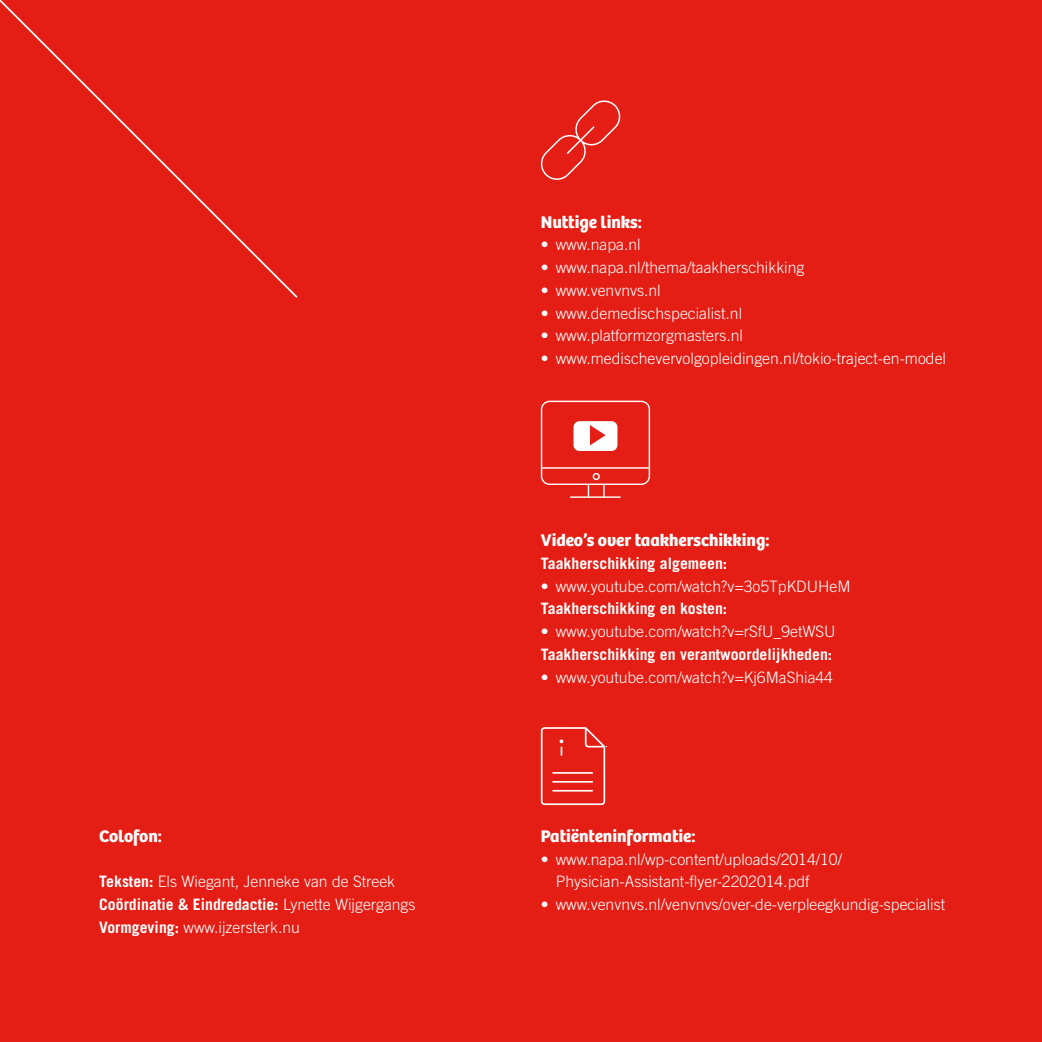
<style>
.page{position:relative;width:1042px;height:1042px;background:#e41e15}
.page>*{position:absolute;margin:0;border:0;box-sizing:border-box;transform-origin:0 0}
.t1{font:700 17.5px "Bree";color:#fff}
.t2{font:300 15.75px/22.8px "Trade Gothic LT Std";color:#fff}
.t3{font:700 15.75px "Trade Gothic LT Std";color:#fff}
.s1{font-weight:700}
</style>
<div class="page">
<svg style="left:0;top:0;width:298px;height:298px"></svg>
<svg style="left:541px;top:401px;width:109px;height:97px"></svg>
<svg style="left:541px;top:727px;width:65px;height:78px"></svg>
<svg style="left:540px;top:100px;width:80px;height:80px"></svg>
<p class="t1" style="left:99px;top:825px;width:64px">Colofon:</p>
<p class="t2" style="left:99px;top:870px;width:318px"><span class="s1">Teksten:</span> Els Wiegant, Jenneke van de Streek<br><span class="s1">Coördinatie &amp; Eindredactie:</span> Lynette Wijgergangs<br><span class="s1">Vormgeving:</span> www.ijzersterk.nu</p>
<p class="t1" style="left:541px;top:211px;width:102px">Nuttige links:</p>
<p class="t2" style="left:541px;top:233px;width:101px">• www.napa.nl</p>
<p class="t2" style="left:541px;top:256px;width:265px">• www.napa.nl/thema/taakherschikking</p>
<p class="t2" style="left:541px;top:279px;width:121px">• www.venvnvs.nl</p>
<p class="t2" style="left:541px;top:301px;width:203px">• www.demedischspecialist.nl</p>
<p class="t2" style="left:541px;top:324px;width:204px">• www.platformzorgmasters.nl</p>
<p class="t2" style="left:541px;top:347px;width:407px">• www.medischevervolgopleidingen.nl/tokio-traject-en-model</p>
<p class="t1" style="left:541px;top:529px;width:230px">Video’s over taakherschikking:</p>
<p class="t3" style="left:541px;top:553px;width:188px">Taakherschikking algemeen:</p>
<p class="t2" style="left:541px;top:574px;width:311px">• www.youtube.com/watch?v=3o5TpKDUHeM</p>
<p class="t3" style="left:541px;top:599px;width:188px">Taakherschikking en kosten:</p>
<p class="t2" style="left:541px;top:620px;width:296px">• www.youtube.com/watch?v=rSfU_9etWSU</p>
<p class="t3" style="left:541px;top:644px;width:293px">Taakherschikking en verantwoordelijkheden:</p>
<p class="t2" style="left:541px;top:665px;width:294px">• www.youtube.com/watch?v=Kj6MaShia44</p>
<p class="t1" style="left:541px;top:825px;width:156px">Patiënteninformatie:</p>
<p class="t2" style="left:556px;top:847px;width:288px;text-indent:-15px">• www.napa.nl/wp-content/uploads/2014/10/<br>Physician-Assistant-flyer-2202014.pdf</p>
<p class="t2" style="left:541px;top:893px;width:406px">• www.venvnvs.nl/venvnvs/over-de-verpleegkundig-specialist</p>
</div>
